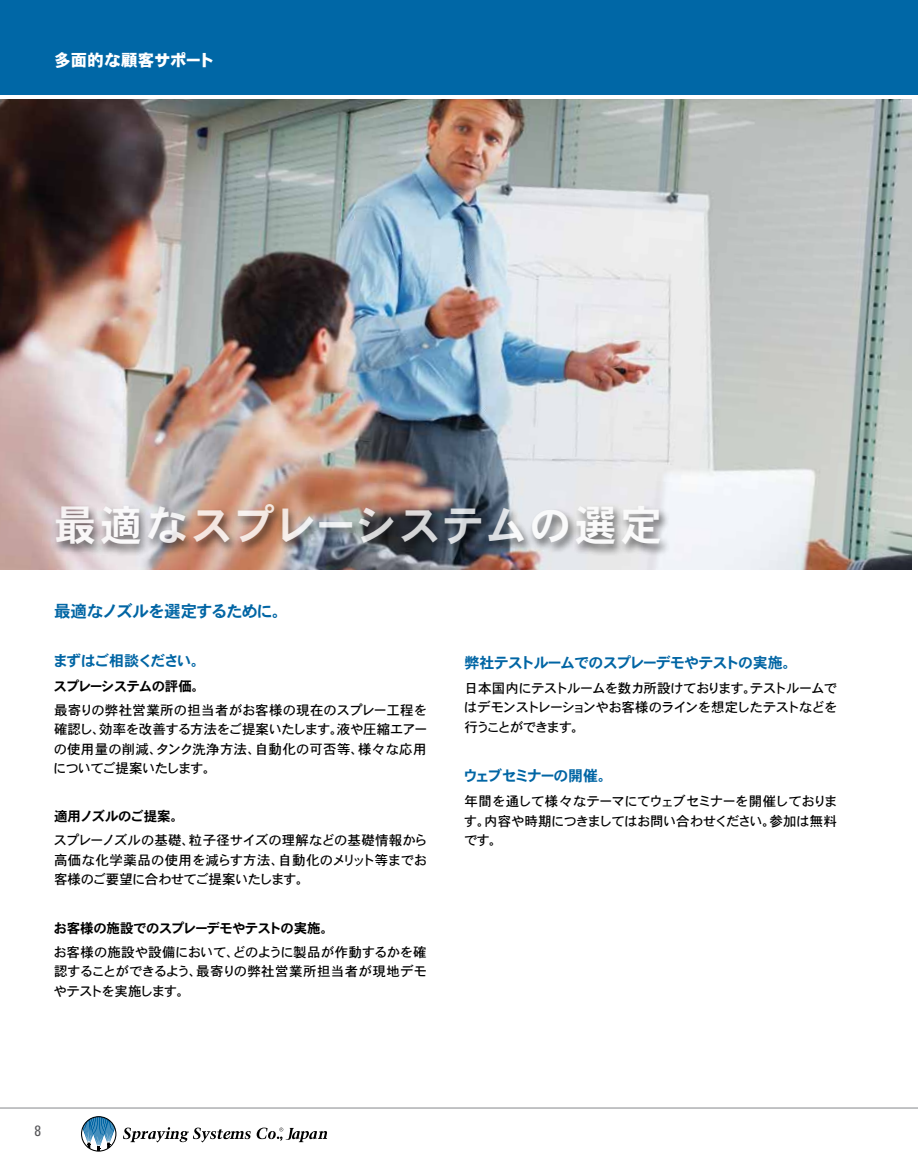
<style>
.page{position:relative;width:918px;height:1175px;background:#fff}
.page>*{position:absolute;margin:0;border:0;box-sizing:border-box;transform-origin:0 0}
.t1{font:42px "DFHS Gothic Std W7";letter-spacing:.05em;color:#fff}
.t2{font:16.5px "DFHS Gothic Std W7";letter-spacing:-.055em;color:#0065a4}
.t3{font:16.5px "DFHS Gothic Std W9";letter-spacing:-.005em;color:#fff}
.t4{font:15px "DFHS Gothic Std W7";letter-spacing:-.065em;color:#0065a4}
.t5{font:15px "DFHS Gothic Std W7";letter-spacing:-.105em;color:#0065a4}
.t6{font:15px "DFHS Gothic Std W7";letter-spacing:-.12em;color:#0065a4}
.t7{font:condensed 15px "Univers";color:#58585b}
.t8{font:13.5px/19.5px "DFHS Gothic Std W5";letter-spacing:-.045em;color:#000;text-align:justify}
.t9{font:13.5px "DFHS Gothic Std W7";letter-spacing:-.055em;color:#000}
.t10{font:13.5px "DFHS Gothic Std W7";letter-spacing:-.015em;color:#000}
</style>
<div class="page">
<div style="left:0;top:0;width:918px;height:94px;background:#0067a6"></div>
<hr style="left:0;top:1107px;width:918px;height:1px;background:#939598">
<svg style="left:81px;top:1116px;width:35px;height:35px"></svg>
<svg style="left:123px;top:1127px;width:128px;height:15px"></svg>
<svg style="left:257px;top:1127px;width:70px;height:15px"></svg>
<img style="left:0;top:99px;width:911px;height:470px">
<div style="left:51px;top:501px;width:620px;height:56px;background:#000;opacity:.75"></div>
<p class="t3" style="left:54px;top:51px;width:162px">多面的な顧客サポート</p>
<h1 class="t1" style="left:54px;top:502px;width:610px">最適なスプレーシステムの選定</h1>
<p class="t2" style="left:54px;top:602px;width:236px">最適なノズルを選定するために。</p>
<p class="t5" style="left:53px;top:652px;width:155px">まずはご相談ください。</p>
<p class="t9" style="left:54px;top:678px;width:153px">スプレーシステムの評価。</p>
<p class="t8" style="left:53px;top:700px;width:376px">最寄りの弊社営業所の担当者がお客様の現在のスプレー工程を確認し、効率を改善する方法をご提案いたします。液や圧縮エアーの使用量の削減、タンク洗浄方法、自動化の可否等、様々な応用についてご提案いたします。</p>
<p class="t10" style="left:54px;top:809px;width:132px">適用ノズルのご提案。</p>
<p class="t8" style="left:54px;top:830px;width:376px">スプレーノズルの基礎、粒子径サイズの理解などの基礎情報から高価な化学薬品の使用を減らす方法、自動化のメリット等までお客様のご要望に合わせてご提案いたします。</p>
<p class="t9" style="left:54px;top:920px;width:282px">お客様の施設でのスプレーデモやテストの実施。</p>
<p class="t8" style="left:53px;top:941px;width:375px">お客様の施設や設備において、どのように製品が作動するかを確認することができるよう、最寄りの弊社営業所担当者が現地デモやテストを実施します。</p>
<p class="t4" style="left:464px;top:654px;width:335px">弊社テストルームでのスプレーデモやテストの実施。</p>
<p class="t8" style="left:464px;top:678px;width:375px">日本国内にテストルームを数カ所設けております。テストルームではデモンストレーションやお客様のラインを想定したテストなどを行うことができます。</p>
<p class="t6" style="left:463px;top:767px;width:152px">ウェブセミナーの開催。</p>
<p class="t8" style="left:464px;top:791px;width:376px">年間を通して様々なテーマにてウェブセミナーを開催しております。内容や時期につきましてはお問い合わせください。参加は無料です。</p>
<p class="t7" style="left:35px;top:1121px;width:8px">8</p>
</div>
